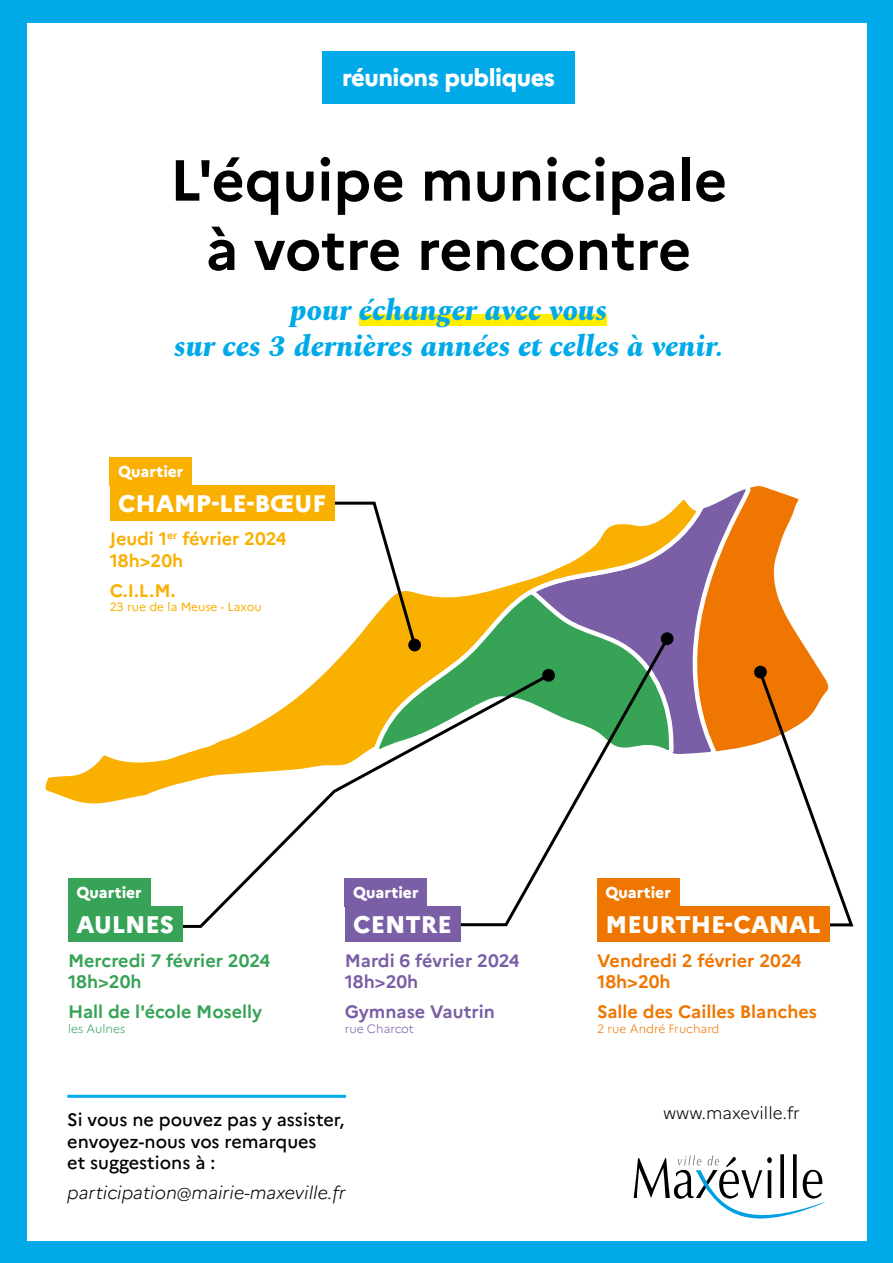
<style>
.page{position:relative;width:893px;height:1263px;background:#00aae9}
.page>*{position:absolute;margin:0;border:0;box-sizing:border-box;transform-origin:0 0}
.t1{font:700 57.75px/69.3px "Marianne";color:#000;text-align:center}
.t2{font:italic 800 30px/36px "Spectral";color:#00aae9;text-align:center}
.t3{font:800 24px "Marianne";letter-spacing:-.005em;color:#fff}
.t4{font:500 18px/21.6px "Marianne";color:#000}
.t5{font:700 18px/21.6px "Marianne";color:#ee7601}
.t6{font:700 18px/21.6px "Marianne";color:#36a357}
.t7{font:700 18px/21.6px "Marianne";color:#7a5fa6}
.t8{font:700 18px/21.6px "Marianne";color:#f9b000}
.t9{font:italic 300 18px "Marianne";color:#000}
.t10{font:300 17.1px "Marianne";color:#000}
.t11{font:800 15.75px "Marianne";color:#fff}
.t12{font:12px "Marianne";color:#f9b000}
.t13{font:300 12px "Marianne";color:#ee7601}
.t14{font:300 12px "Marianne";color:#7a5fa6}
.t15{font:300 12px "Marianne";color:#36a357}
</style>
<div class="page">
<div style="left:27px;top:23px;width:839px;height:1217px;background:#fff"></div>
<div style="left:359px;top:314px;width:248px;height:12px;background:#fe0"></div>
<div style="left:323px;top:51px;width:252px;height:52px;background:#00aae9"></div>
<svg style="left:634px;top:1154px;width:191px;height:65px"></svg>
<svg style="left:45px;top:492px;width:644px;height:312px"></svg>
<svg style="left:371px;top:587px;width:305px;height:172px;background:#ac9566"></svg>
<svg style="left:310px;top:500px;width:108px;height:149px"></svg>
<div style="left:110px;top:486px;width:224px;height:35px;background:#f9b000"></div>
<div style="left:110px;top:457px;width:82px;height:29px;background:#f9b000"></div>
<div style="left:408px;top:639px;width:13px;height:12px;background:#000;border-radius:50%"></div>
<svg style="left:661px;top:632px;width:12px;height:13px"></svg>
<svg style="left:689px;top:486px;width:165px;height:442px"></svg>
<div style="left:597px;top:907px;width:232px;height:35px;background:#ee7601"></div>
<div style="left:597px;top:878px;width:82px;height:29px;background:#ee7601"></div>
<svg style="left:167px;top:671px;width:294px;height:258px"></svg>
<div style="left:68px;top:907px;width:115px;height:35px;background:#36a357"></div>
<div style="left:68px;top:878px;width:82px;height:29px;background:#36a357"></div>
<svg style="left:443px;top:635px;width:228px;height:293px"></svg>
<div style="left:345px;top:907px;width:115px;height:35px;background:#7a5fa6"></div>
<div style="left:345px;top:878px;width:82px;height:29px;background:#7a5fa6"></div>
<hr style="left:67px;top:1095px;width:279px;height:3px;background:#00aae9">
<h3 class="t3" style="left:342px;top:59px;width:214px">réunions publiques</h3>
<h1 class="t1" style="left:170px;top:141px;width:559px">L'équipe municipale à votre rencontre</h1>
<h2 class="t2" style="left:174px;top:290px;width:551px">pour échanger avec vous<br>sur ces 3 dernières années et celles à venir.</h2>
<p class="t11" style="left:118px;top:459px;width:67px">Quartier</p>
<h3 class="t3" style="left:118px;top:485px;width:209px">CHAMP-LE-BŒUF</h3>
<p class="t8" style="left:110px;top:527px;width:178px">Jeudi 1<sup>er</sup> février 2024<br>18h&gt;20h</p>
<p class="t8" style="left:110px;top:578px;width:67px">C.I.L.M.</p>
<p class="t12" style="left:110px;top:598px;width:153px">23 rue de la Meuse - Laxou</p>
<p class="t11" style="left:77px;top:881px;width:67px">Quartier</p>
<h3 class="t3" style="left:77px;top:906px;width:99px">AULNES</h3>
<p class="t6" style="left:68px;top:948px;width:204px">Mercredi 7 février 2024<br>18h&gt;20h</p>
<p class="t6" style="left:68px;top:999px;width:196px">Hall de l'école Moselly</p>
<p class="t15" style="left:68px;top:1019px;width:59px">les Aulnes</p>
<p class="t11" style="left:353px;top:881px;width:67px">Quartier</p>
<h3 class="t3" style="left:353px;top:906px;width:100px">CENTRE</h3>
<p class="t7" style="left:345px;top:948px;width:176px">Mardi 6 février 2024<br>18h&gt;20h</p>
<p class="t7" style="left:345px;top:999px;width:152px">Gymnase Vautrin</p>
<p class="t14" style="left:345px;top:1019px;width:71px">rue Charcot</p>
<p class="t4" style="left:67px;top:1107px;width:278px">Si vous ne pouvez pas y assister, envoyez-nous vos remarques<br>et suggestions à :</p>
<p class="t9" style="left:67px;top:1179px;width:280px">participation@mairie-maxeville.fr</p>
<p class="t11" style="left:606px;top:881px;width:67px">Quartier</p>
<h3 class="t3" style="left:606px;top:906px;width:217px">MEURTHE-CANAL</h3>
<p class="t5" style="left:597px;top:948px;width:206px">Vendredi 2 février 2024<br>18h&gt;20h</p>
<p class="t5" style="left:597px;top:999px;width:221px">Salle des Cailles Blanches</p>
<p class="t13" style="left:597px;top:1019px;width:124px">2 rue André Fruchard</p>
<p class="t10" style="left:663px;top:1099px;width:138px">www.maxeville.fr</p>
</div>
